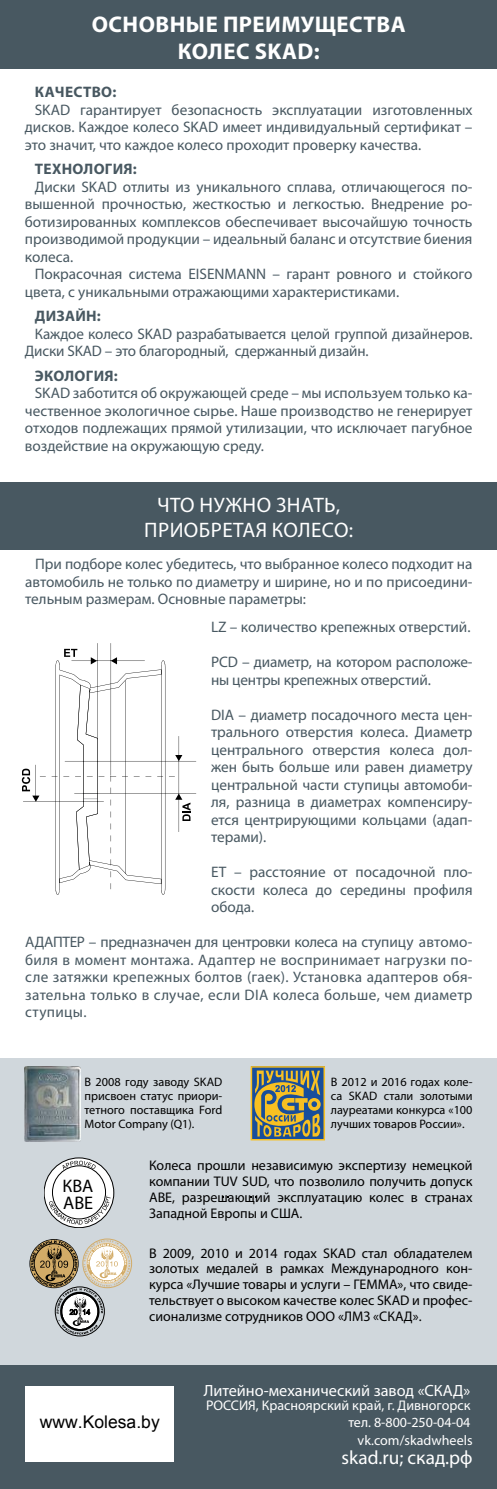
<style>
.page{position:relative;width:497px;height:1489px;background:#fff}
.page>*{position:absolute;margin:0;border:0;box-sizing:border-box;transform-origin:0 0}
.t1{font:700 22.75px/26.6px "Myriad Pro";letter-spacing:.02em;color:#fff;text-align:center}
.t2{font:21px/25.2px "Myriad Pro";letter-spacing:.05em;color:#fff;text-align:center}
.t3{font:19.25px "Myriad Pro";color:#fff}
.t4{font:600 18.2px/16.6px "Segoe UI";color:#000}
.t5{font:17.5px "Arial";color:#000}
.t6{font:16.28px "Myriad Pro";color:#fff}
.t7{font:15.22px/17.5px "Myriad Pro";color:#485861;text-align:justify}
.t8{font:700 15.22px "Myriad Pro";letter-spacing:.02em;color:#485861}
.t9{font:14px/15.8px "Myriad Pro";color:#000;text-align:justify}
.t10{font:14px/17.5px "Myriad Pro";color:#fff;text-align:right}
.t11{font:12.25px/14px "Myriad Pro";color:#000;text-align:justify}
</style>
<div class="page">
<div style="left:0;top:1058px;width:496px;height:307px;background:#d0d7dc"></div>
<div style="left:0;top:1365px;width:496px;height:123px;background:#485861"></div>
<div style="left:25px;top:1385px;width:148px;height:76px;background:#fff"></div>
<div style="left:0;top:0;width:496px;height:68px;background:#485861"></div>
<div style="left:0;top:482px;width:496px;height:68px;background:#485861"></div>
<img style="left:25px;top:1066px;width:55px;height:75px">
<svg style="left:250px;top:1066px;width:74px;height:74px;background:#828462"></svg>
<svg style="left:44px;top:1157px;width:70px;height:70px"></svg>
<svg style="left:29px;top:1238px;width:101px;height:96px"></svg>
<hr style="left:110px;top:643px;width:1px;height:132px;background:#000">
<hr style="left:97px;top:643px;width:1px;height:96px;background:#000">
<hr style="left:35px;top:764px;width:1px;height:33px;background:#000">
<svg style="left:22px;top:768px;width:24px;height:33px"></svg>
<svg style="left:52px;top:649px;width:138px;height:245px"></svg>
<h1 class="t1" style="left:92px;top:10px;width:315px">Основные преимущества колес SKAD:</h1>
<p class="t8" style="left:35px;top:82px;width:83px">Качество:</p>
<p class="t7" style="left:25px;top:100px;width:448px;text-indent:10px">SKAD гарантирует безопасность эксплуатации изготовленных дисков. Каждое колесо SKAD имеет индивидуальный сертификат – это значит, что каждое колесо проходит проверку качества.</p>
<p class="t8" style="left:35px;top:159px;width:103px">Технология:</p>
<p class="t7" style="left:25px;top:177px;width:448px;text-indent:10px">Диски SKAD отлиты из уникального сплава, отличающегося по&shy;вышенной прочностью, жесткостью и легкостью. Внедрение ро&shy;ботизированных комплексов обеспечивает высочайшую точность производимой продукции – идеальный баланс и отсутствие биения колеса.</p>
<p class="t7" style="left:25px;top:265px;width:448px;text-indent:10px">Покрасочная система EISENMANN – гарант ровного и стойкого цвета, с уникальными отражающими характеристиками.</p>
<p class="t8" style="left:35px;top:306px;width:67px">Дизайн:</p>
<p class="t7" style="left:25px;top:324px;width:448px;text-indent:10px">Каждое колесо SKAD разрабатывается целой группой дизайнеров.<br>Диски SKAD – это благородный, сдержанный дизайн.</p>
<p class="t8" style="left:35px;top:365px;width:84px">Экология:</p>
<p class="t7" style="left:25px;top:384px;width:448px;text-indent:10px">SKAD заботится об окружающей среде – мы используем только ка&shy;чественное экологичное сырье. Наше производство не генерирует отходов подлежащих прямой утилизации, что исключает пагубное воздействие на окружающую среду.</p>
<h2 class="t2" style="left:144px;top:491px;width:210px">Что нужно знать, приобретая колесо:</h2>
<p class="t7" style="left:25px;top:555px;width:448px;text-indent:10px">При подборе колес убедитесь, что выбранное колесо подходит на автомобиль не только по диаметру и ширине, но и по присоедини&shy;тельным размерам. Основные параметры:</p>
<p class="t7" style="left:211px;top:618px;width:261px">LZ – количество крепежных отверстий.</p>
<p class="t7" style="left:211px;top:653px;width:262px">PCD – диаметр, на котором расположе&shy;ны центры крепежных отверстий.</p>
<p class="t7" style="left:211px;top:705px;width:263px">DIA – диаметр посадочного места цен&shy;трального отверстия колеса. Диаметр центрального отверстия колеса дол&shy;жен быть больше или равен диаметру центральной части ступицы автомоби&shy;ля, разница в диаметрах компенсиру&shy;ется центрирующими кольцами (адап&shy;терами).</p>
<p class="t7" style="left:211px;top:863px;width:263px">ET – расстояние от посадочной пло&shy;скости колеса до середины профиля обода.</p>
<p class="t7" style="left:25px;top:933px;width:46px">АДАПТЕР</p>
<p class="t7" style="left:25px;top:933px;width:448px;text-indent:64px">– предназначен для центровки колеса на ступицу автомо&shy;биля в момент монтажа. Адаптер не воспринимает нагрузки по&shy;сле затяжки крепежных болтов (гаек). Установка адаптеров обя&shy;зательна только в случае, если DIA колеса больше, чем диаметр ступицы.</p>
<p class="t11" style="left:84px;top:1074px;width:139px">В 2008 году заводу SKAD присвоен статус приори&shy;тетного поставщика Ford Motor Company (Q1).</p>
<p class="t11" style="left:330px;top:1074px;width:143px">В 2012 и 2016 годах коле&shy;са SKAD стали золотыми лауреатами конкурса «100 лучших товаров России».</p>
<p class="t4" style="left:62px;top:1177px;width:32px">КВА<br>АВЕ</p>
<p class="t9" style="left:149px;top:1157px;width:324px">Колеса прошли независимую экспертизу немецкой компании TUV SUD, что позволило получить допуск ABE, разрешающий эксплуатацию колес в странах Западной Европы и США.</p>
<p class="t9" style="left:149px;top:1244px;width:324px">В 2009, 2010 и 2014 годах SKAD стал обладателем золотых медалей в рамках Международного кон&shy;курса «Лучшие товары и услуги – ГЕММ</p>
<p class="t9" style="left:149px;top:1276px;width:324px;text-indent:239px">А», что свиде&shy;тельствует о высоком качестве колес SKAD и профес&shy;сионализме сотрудников ООО</p>
<p class="t9" style="left:337px;top:1307px;width:16px">«ЛМЗ</p>
<p class="t9" style="left:373px;top:1307px;width:50px">«СКАД».</p>
<p class="t5" style="left:40px;top:1409px;width:121px">www.Kolesa.by</p>
<p class="t6" style="left:203px;top:1379px;width:268px">Литейно-механический завод «СКАД»</p>
<p class="t10" style="left:206px;top:1395px;width:265px">РОССИЯ, Красноярский край, г. Дивногорск тел. 8-800-250-04-04</p>
<p class="t10" style="left:357px;top:1430px;width:116px">vk.com/skadwheels</p>
<p class="t3" style="left:341px;top:1445px;width:132px">skad.ru; скад.рф</p>
</div>
